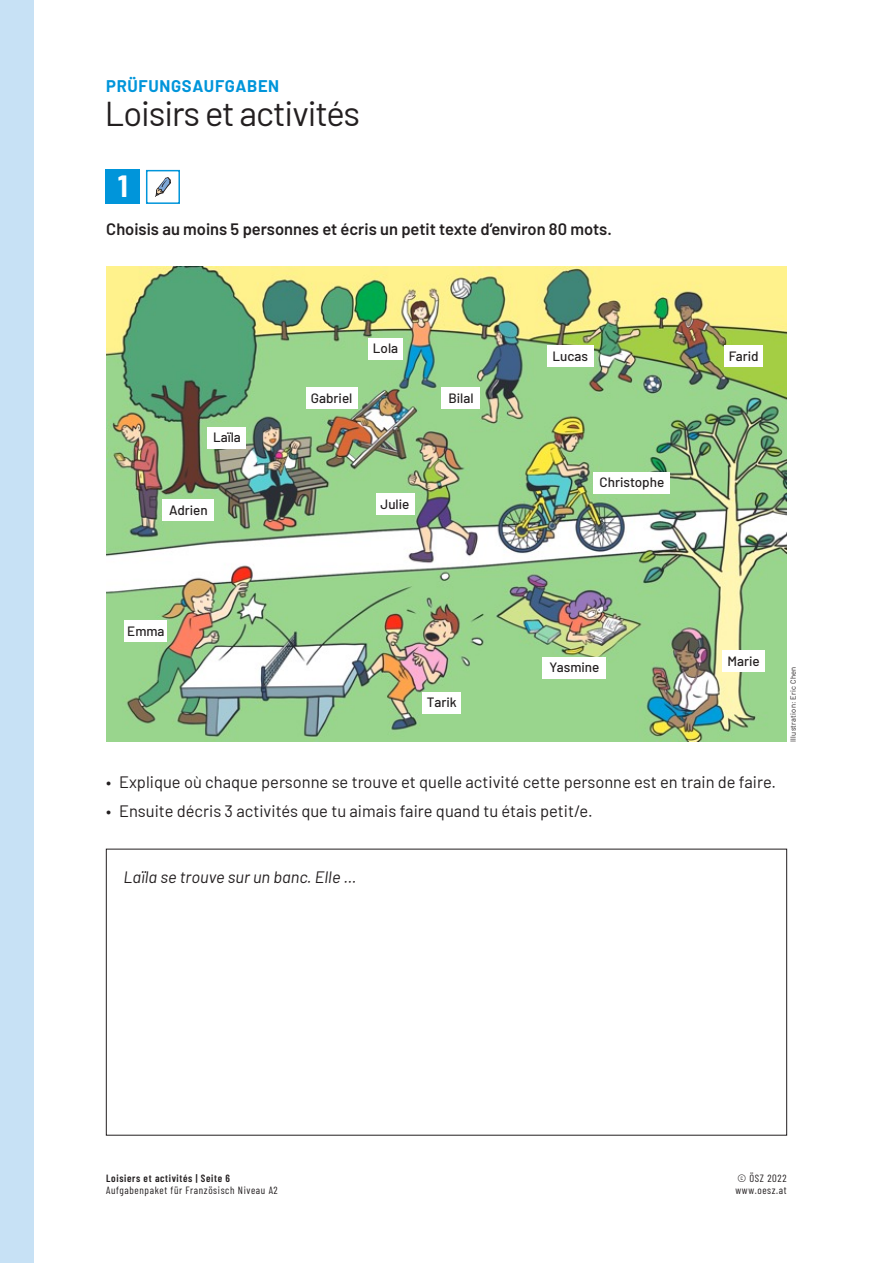
<style>
.page{position:relative;width:893px;height:1263px;background:#fff}
.page>*{position:absolute;margin:0;border:0;box-sizing:border-box;transform-origin:0 0}
.H1_-_FRA{font:34.5px "Barlow";letter-spacing:-.03em;color:#231f20}
.Anweisung_-_Nr{font:700 30px "Barlow";color:#fff}
.t1{font:16.5px "Barlow";color:#231f20}
.Anweisung_-_fett_-_F{font:600 16.5px "Barlow";color:#231f20}
.Anweisung_-_norm_-_F{font:italic 16.5px "Barlow";color:#231f20}
.H1_-_Zusatz{font:700 16.5px "Barlow";letter-spacing:.04em;color:#0095da}
.Namenskastl{font:500 13.5px "Barlow";color:#231f20}
.t2{font:10.5px/12px "Barlow Condensed";letter-spacing:.06em;color:#231f20}
.Fusszeile_Modellaufg{font:600 10.5px "Barlow Condensed";letter-spacing:.06em;color:#231f20}
.Fotocredit{font:7.5px "Barlow";letter-spacing:.03em;color:#231f20}
</style>
<div class="page">
<div style="left:0;top:0;width:34px;height:1263px;background:#c7e1f5"></div>
<div style="left:106px;top:170px;width:34px;height:34px;background:#0095da"></div>
<svg style="left:155px;top:177px;width:16px;height:20px"></svg>
<div style="left:146px;top:170px;width:34px;height:34px;border:2px solid #0095da"></div>
<img style="left:106px;top:266px;width:681px;height:476px">
<div style="left:594px;top:472px;width:76px;height:21px;background:#fff"></div>
<div style="left:442px;top:387px;width:38px;height:22px;background:#fff"></div>
<div style="left:306px;top:387px;width:51px;height:22px;background:#fff"></div>
<div style="left:423px;top:692px;width:38px;height:21px;background:#fff"></div>
<div style="left:722px;top:650px;width:43px;height:22px;background:#fff"></div>
<div style="left:543px;top:657px;width:63px;height:21px;background:#fff"></div>
<div style="left:208px;top:427px;width:38px;height:21px;background:#fff"></div>
<div style="left:376px;top:493px;width:38px;height:22px;background:#fff"></div>
<div style="left:125px;top:621px;width:42px;height:21px;background:#fff"></div>
<div style="left:369px;top:338px;width:34px;height:21px;background:#fff"></div>
<div style="left:725px;top:346px;width:38px;height:21px;background:#fff"></div>
<div style="left:163px;top:500px;width:51px;height:21px;background:#fff"></div>
<div style="left:547px;top:346px;width:47px;height:21px;background:#fff"></div>
<p class="H1_-_Zusatz" style="left:106px;top:74px;width:174px">PRÜFUNGSAUFGABEN</p>
<p class="H1_-_FRA" style="left:105px;top:89px;width:257px">Loisirs et activités</p>
<p class="Anweisung_-_Nr" style="left:118px;top:164px;width:12px">1</p>
<p class="Anweisung_-_fett_-_F" style="left:106px;top:217px;width:507px">Choisis au moins 5 personnes et écris un petit texte d’environ 80 mots.</p>
<p class="Namenskastl" style="left:213px;top:428px;width:29px">Laïla</p>
<p class="Namenskastl" style="left:169px;top:500px;width:40px">Adrien</p>
<p class="Namenskastl" style="left:373px;top:339px;width:27px">Lola</p>
<p class="Namenskastl" style="left:311px;top:388px;width:43px">Gabriel</p>
<p class="Namenskastl" style="left:448px;top:388px;width:27px">Bilal</p>
<p class="Namenskastl" style="left:381px;top:494px;width:30px">Julie</p>
<p class="Namenskastl" style="left:552px;top:346px;width:37px">Lucas</p>
<p class="Namenskastl" style="left:599px;top:472px;width:66px">Christophe</p>
<p class="Namenskastl" style="left:729px;top:346px;width:32px">Farid</p>
<p class="Namenskastl" style="left:127px;top:621px;width:39px">Emma</p>
<p class="Namenskastl" style="left:427px;top:692px;width:31px">Tarik</p>
<p class="Namenskastl" style="left:550px;top:657px;width:51px">Yasmine</p>
<p class="Namenskastl" style="left:728px;top:651px;width:34px">Marie</p>
<p class="t1" style="left:106px;top:770px;width:671px">• Explique où chaque personne se trouve et quelle activité cette personne est en train de faire.</p>
<p class="t1" style="left:106px;top:799px;width:488px">• Ensuite décris 3 activités que tu aimais faire quand tu étais petit/e.</p>
<p class="Fotocredit" style="left:787px;top:742px;width:77px;rotate:-90deg">Illustration: Eric Chen</p>
<p class="Anweisung_-_norm_-_F" style="left:124px;top:865px;width:234px">Laïla se trouve sur un banc. Elle …</p>
<p class="Fusszeile_Modellaufg" style="left:106px;top:1171px;width:125px">Loisiers et activités | Seite 6</p>
<p class="t2" style="left:106px;top:1183px;width:173px">Aufgabenpaket für Französisch Niveau A2</p>
<p class="t2" style="left:735px;top:1171px;width:53px">© ÖSZ 2022 www.oesz.at</p>
</div>
